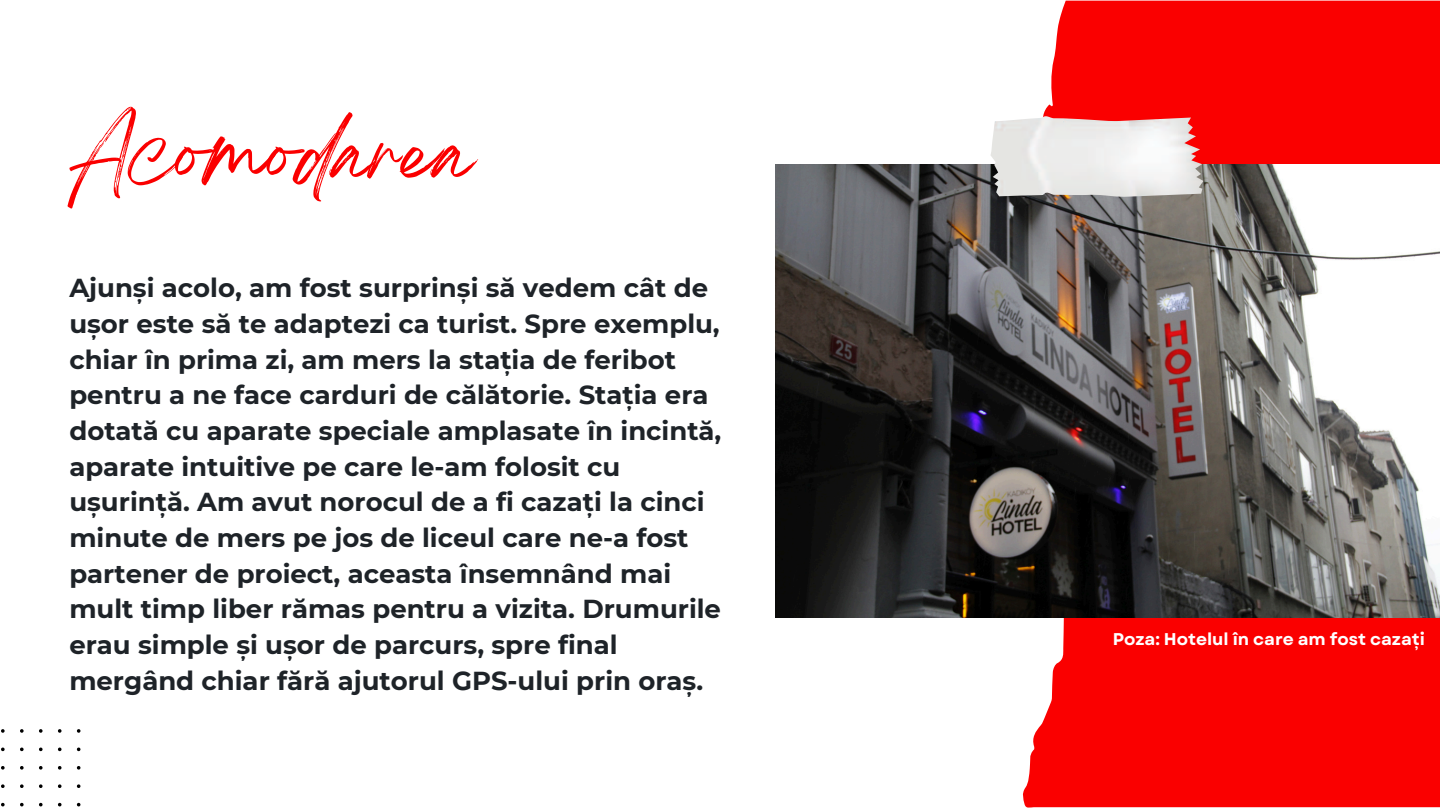
<style>
.page{position:relative;width:1440px;height:810px;background:#fff}
.page>*{position:absolute;margin:0;border:0;box-sizing:border-box;transform-origin:0 0}
.t1{font:69px "Breathing";color:#fa0000}
.t2{font:700 26px/35.7px "Montserrat";color:#1e2328}
.t3{font:700 17px "Garet";color:#fff}
</style>
<div class="page">
<svg style="left:991px;top:1px;width:449px;height:807px;background:#f91e1e"></svg>
<img style="left:775px;top:164px;width:665px;height:453px">
<svg style="left:1px;top:729px;width:79px;height:78px"></svg>
<img style="left:990px;top:116px;width:213px;height:81px">
<h1 class="t1" style="left:69px;top:132px;width:404px">Acomodarea</h1>
<h2 class="t2" style="left:69px;top:270px;width:654px">Ajunși acolo, am fost surprinși să vedem cât de ușor este să te adaptezi ca turist. Spre exemplu, chiar în prima zi, am mers la stația de feribot pentru a ne face carduri de călătorie. Stația era dotată cu aparate speciale amplasate în incintă, aparate intuitive pe care le-am folosit cu ușurință. Am avut norocul de a fi cazați la cinci minute de mers pe jos de liceul care ne-a fost partener de proiect, aceasta însemnând mai mult timp liber rămas pentru a vizita. Drumurile erau simple și ușor de parcurs, spre final mergând chiar fără ajutorul GPS-ului prin oraș.</h2>
<p class="t3" style="left:1113px;top:627px;width:314px">Poza: Hotelul în care am fost cazați</p>
</div>
